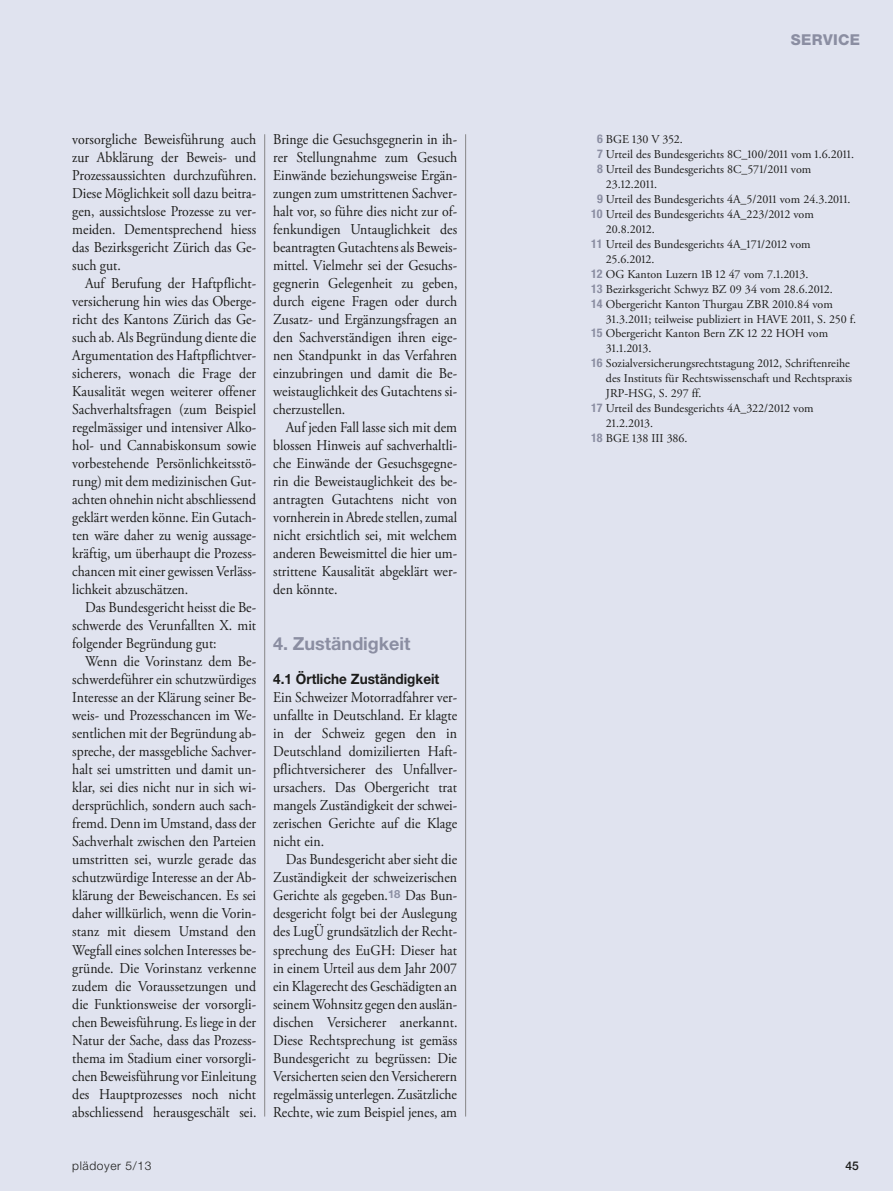
<style>
.page{position:relative;width:893px;height:1191px;background:#e0e3ef}
.page>*{position:absolute;margin:0;border:0;box-sizing:border-box;transform-origin:0 0}
.t1{font:700 18px "Helvetica Neue LT Std";color:#8b8ea2}
.t2{font:15px/18px "Adobe Garamond Pro";color:#1c1c1a;text-align:justify;scale:.92 1}
.t3{font:800 15px "Helvetica Neue LT Std";letter-spacing:.02em;color:#8b8ea2}
.t4{font:700 14.25px "Helvetica Neue LT Std";color:#1c1c1a;scale:.95 1}
.t5{font:12px "Adobe Garamond Pro";color:#1c1c1a}
.t6{font:300 12px "Helvetica Neue LT Std";letter-spacing:.05em;color:#1c1c1a}
.t7{font:500 12px "Helvetica Neue LT Std";color:#1c1c1a}
.s1{font-family:"Helvetica Neue LT Std";font-weight:700;font-stretch:condensed;color:#8b8ea2}
</style>
<div class="page">
<hr style="left:264px;top:134px;width:1px;height:982px;background:#878787">
<hr style="left:465px;top:134px;width:1px;height:982px;background:#878787">
<p class="t2" style="left:72px;top:132px;width:202px">vorsorgliche Beweisführung auch zur Abklärung der Beweis- und Prozessaussichten durchzuführen.<br>Diese Möglichkeit soll dazu beitra&shy;gen, aussichtslose Prozesse zu ver&shy;meiden. Dementsprechend hiess das Bezirksgericht Zürich das Ge&shy;such gut.</p>
<p class="t2" style="left:72px;top:276px;width:201px;text-indent:13px">Auf Berufung der Haftpflicht&shy;versicherung hin wies das Oberge&shy;richt des Kantons Zürich das Ge&shy;such ab. Als Begründung diente die Argumentation des Haftpflichtver&shy;sicherers, wonach die Frage der Kausalität wegen weiterer offener Sachverhaltsfragen (zum Beispiel regelmässiger und intensiver Alko&shy;hol- und Cannabiskonsum sowie vorbestehende Persönlichkeitsstö&shy;rung) mit dem medizinischen Gut&shy;achten ohnehin nicht abschliessend geklärt werden könne. Ein Gutach&shy;ten wäre daher zu wenig aussage&shy;kräftig, um überhaupt die Prozess&shy;chancen mit einer gewissen Verläss&shy;lichkeit abzuschätzen.</p>
<p class="t2" style="left:72px;top:600px;width:201px;text-indent:13px">Das Bundesgericht heisst die Be&shy;schwerde des Verunfallten X. mit folgender Begründung gut:</p>
<p class="t2" style="left:72px;top:654px;width:202px;text-indent:13px">Wenn die Vorinstanz dem Be&shy;schwerdeführer ein schutzwürdiges Interesse an der Klärung seiner Be&shy;weis- und Prozesschancen im We&shy;sentlichen mit der Begründung ab&shy;spreche, der massgebliche Sachver&shy;halt sei umstritten und damit un&shy;klar, sei dies nicht nur in sich wi&shy;dersprüchlich, sondern auch sach&shy;fremd. Denn im Umstand, dass der Sachverhalt zwischen den Parteien umstritten sei, wurzle gerade das schutzwürdige Interesse an der Ab&shy;klärung der Beweischancen. Es sei daher willkürlich, wenn die Vorin&shy;stanz mit diesem Umstand den Wegfall eines solchen Interesses be&shy;gründe. Die Vorinstanz verkenne zudem die Voraussetzungen und die Funktionsweise der vorsorgli&shy;chen Beweisführung. Es liege in der Natur der Sache, dass das Prozess&shy;thema im Stadium einer vorsorgli&shy;chen Beweisführung vor Einleitung des Hauptprozesses noch nicht abschliessend herausgeschält sei.</p>
<p class="t2" style="left:273px;top:132px;width:202px">Bringe die Gesuchsgegnerin in ih&shy;rer Stellungnahme zum Gesuch Einwände beziehungsweise Ergän&shy;zungen zum umstrittenen Sachver&shy;halt vor, so führe dies nicht zur of&shy;fenkundigen Untauglichkeit des beantragten Gutachtens als Beweis&shy;mittel. Vielmehr sei der Gesuchs&shy;gegnerin Gelegenheit zu geben, durch eigene Fragen oder durch Zusatz- und Ergänzungsfragen an den Sachverständigen ihren eige&shy;nen Standpunkt in das Verfahren einzubringen und damit die Be&shy;weistauglichkeit des Gutachtens si&shy;cherzustellen.</p>
<p class="t2" style="left:273px;top:420px;width:201px;text-indent:13px">Auf jeden Fall lasse sich mit dem blossen Hinweis auf sachverhaltli&shy;che Einwände der Gesuchsgegne&shy;rin die Beweistauglichkeit des be&shy;antragten Gutachtens nicht von vornherein in Abrede stellen, zumal nicht ersichtlich sei, mit welchem anderen Beweismittel die hier um&shy;strittene Kausalität abgeklärt wer&shy;den könnte.</p>
<p class="t1" style="left:273px;top:637px;width:139px">4. Zuständigkeit</p>
<p class="t4" style="left:273px;top:674px;width:176px">4.1 Örtliche Zuständigkeit</p>
<p class="t2" style="left:273px;top:690px;width:201px">Ein Schweizer Motorradfahrer ver&shy;unfallte in Deutschland. Er klagte in der Schweiz gegen den in Deutschland domizilierten Haft&shy;pflichtversicherer des Unfallver&shy;ursachers. Das Obergericht trat mangels Zuständigkeit der schwei&shy;zerischen Gerichte auf die Klage nicht ein.</p>
<p class="t2" style="left:273px;top:852px;width:202px;text-indent:13px">Das Bundesgericht aber sieht die Zuständigkeit der schweizerischen Gerichte als gegeben.<sup>18</sup> Das Bun&shy;desgericht folgt bei der Auslegung des LugÜ grundsätzlich der Recht&shy;sprechung des EuGH: Dieser hat in einem Urteil aus dem Jahr 2007 ein Klagerecht des Geschädigten an seinem Wohnsitz gegen den auslän&shy;dischen Versicherer anerkannt.<br>Diese Rechtsprechung ist gemäss Bundesgericht zu begrüssen: Die Versicherten seien den Versicherern regelmässig unterlegen. Zusätzliche Rechte, wie zum Beispiel jenes, am</p>
<p class="t3" style="left:791px;top:34px;width:71px">SERVICE</p>
<p class="t5" style="left:597px;top:134px;width:87px"><span class="s1">6</span> BGE 130 V 352.</p>
<p class="t5" style="left:597px;top:149px;width:259px"><span class="s1">7</span> Urteil des Bundesgerichts 8C_100/2011 vom 1.6.2011.</p>
<p class="t5" style="left:597px;top:164px;width:216px"><span class="s1">8</span> Urteil des Bundesgerichts 8C_571/2011 vom</p>
<p class="t5" style="left:606px;top:179px;width:53px">23.12.2011.</p>
<p class="t5" style="left:597px;top:194px;width:255px"><span class="s1">9</span> Urteil des Bundesgerichts 4A_5/2011 vom 24.3.2011.</p>
<p class="t5" style="left:591px;top:209px;width:224px"><span class="s1">10</span> Urteil des Bundesgerichts 4A_223/2012 vom</p>
<p class="t5" style="left:606px;top:224px;width:50px">20.8.2012.</p>
<p class="t5" style="left:591px;top:239px;width:221px"><span class="s1">11</span> Urteil des Bundesgerichts 4A_171/2012 vom</p>
<p class="t5" style="left:606px;top:254px;width:50px">25.6.2012.</p>
<p class="t5" style="left:591px;top:269px;width:219px"><span class="s1">12</span> OG Kanton Luzern 1B 12 47 vom 7.1.2013.</p>
<p class="t5" style="left:591px;top:284px;width:243px"><span class="s1">13</span> Bezirksgericht Schwyz BZ 09 34 vom 28.6.2012.</p>
<p class="t5" style="left:591px;top:299px;width:243px"><span class="s1">14</span> Obergericht Kanton Thurgau ZBR 2010.84 vom</p>
<p class="t5" style="left:606px;top:314px;width:252px">31.3.2011; teilweise publiziert in HAVE 2011, S. 250 f.</p>
<p class="t5" style="left:591px;top:329px;width:239px"><span class="s1">15</span> Obergericht Kanton Bern ZK 12 22 HOH vom</p>
<p class="t5" style="left:606px;top:344px;width:47px">31.1.2013.</p>
<p class="t5" style="left:591px;top:359px;width:260px"><span class="s1">16</span> Sozialversicherungsrechtstagung 2012, Schriftenreihe</p>
<p class="t5" style="left:606px;top:374px;width:248px">des Instituts für Rechtswissenschaft und Rechtspraxis</p>
<p class="t5" style="left:606px;top:389px;width:97px">JRP-HSG, S. 297 ff.</p>
<p class="t5" style="left:591px;top:404px;width:224px"><span class="s1">17</span> Urteil des Bundesgerichts 4A_322/2012 vom</p>
<p class="t5" style="left:606px;top:419px;width:49px">21.2.2013.</p>
<p class="t5" style="left:591px;top:434px;width:98px"><span class="s1">18</span> BGE 138 III 386.</p>
<p class="t6" style="left:72px;top:1161px;width:81px">plädoyer 5/13</p>
<p class="t7" style="left:845px;top:1161px;width:15px">45</p>
</div>
